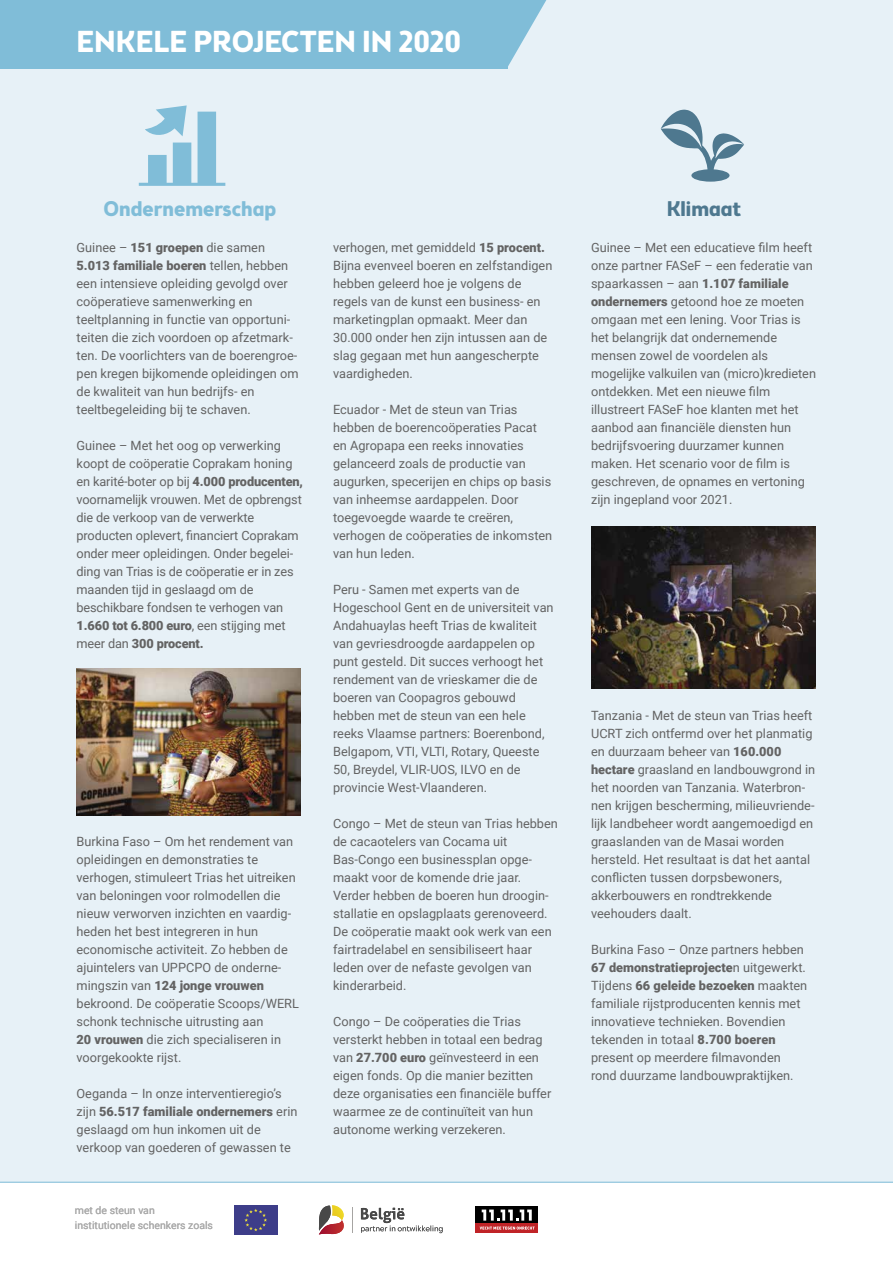
<style>
.page{position:relative;width:893px;height:1263px;background:#fff}
.page>*{position:absolute;margin:0;border:0;box-sizing:border-box;transform-origin:0 0}
.t1{font:700 30px "Brooklyn Samuels Five";color:#fff}
.t2{font:700 21px "Brooklyn Samuels Five";color:#80bdd8}
.t3{font:700 21px "Brooklyn Samuels Five";color:#4e788f}
.t4{font:12.75px/18px "Roboto";color:#636363}
.t5{font:10.5px/15px "Roboto";color:#aaa}
.s1{font-weight:900}
</style>
<div class="page">
<div style="left:0;top:0;width:893px;height:1182px;background:#e7f1f7"></div>
<div style="left:476px;top:1206px;width:62px;height:27px;background:#000"></div>
<svg style="left:476px;top:1223px;width:62px;height:10px"></svg>
<svg style="left:480px;top:1226px;width:55px;height:3px"></svg>
<svg style="left:482px;top:1209px;width:50px;height:11px"></svg>
<div style="left:234px;top:1205px;width:44px;height:29px;background:#3d3d89"></div>
<svg style="left:244px;top:1209px;width:23px;height:22px"></svg>
<svg style="left:361px;top:1208px;width:82px;height:25px"></svg>
<svg style="left:352px;top:1208px;width:1px;height:25px"></svg>
<svg style="left:319px;top:1205px;width:25px;height:29px"></svg>
<svg style="left:507px;top:0;width:39px;height:68px"></svg>
<div style="left:0;top:0;width:507px;height:68px;background:#80bdd8"></div>
<img style="left:77px;top:668px;width:224px;height:147px">
<hr style="left:0;top:1182px;width:893px;height:1px;background:#80bdd8">
<img style="left:591px;top:526px;width:225px;height:162px">
<svg style="left:661px;top:110px;width:83px;height:72px"></svg>
<svg style="left:139px;top:105px;width:86px;height:81px"></svg>
<h1 class="t1" style="left:77px;top:24px;width:386px">ENKELE PROJECTEN IN 2020</h1>
<h2 class="t2" style="left:104px;top:197px;width:174px">Ondernemerschap</h2>
<p class="t4" style="left:77px;top:238px;width:223px">Guinee – <span class="s1">151 groepen</span> die samen <span class="s1">5.013 familiale boeren</span> tellen, hebben een intensieve opleiding gevolgd over coöperatieve samenwerking en teeltplanning in functie van opportuni&shy;teiten die zich voordoen op afzetmark&shy;ten. De voorlichters van de boerengroe&shy;pen kregen bijkomende opleidingen om de kwaliteit van hun bedrijfs- en teeltbegeleiding bij te schaven.</p>
<p class="t4" style="left:77px;top:436px;width:228px">Guinee – Met het oog op verwerking koopt de coöperatie Coprakam honing en karité-boter op bij <span class="s1">4.000 producenten, </span>voornamelijk vrouwen. Met de opbrengst die de verkoop van de verwerkte producten oplevert, financiert Coprakam onder meer opleidingen. Onder begelei&shy;ding van Trias is de coöperatie er in zes maanden tijd in geslaagd om de beschikbare fondsen te verhogen van <span class="s1">1.660 tot 6.800 euro</span>, een stijging met meer dan <span class="s1">300 procent.</span></p>
<p class="t4" style="left:77px;top:832px;width:224px">Burkina Faso – Om het rendement van opleidingen en demonstraties te verhogen, stimuleert Trias het uitreiken van beloningen voor rolmodellen die nieuw verworven inzichten en vaardig&shy;heden het best integreren in hun economische activiteit. Zo hebben de ajuintelers van UPPCPO de onderne&shy;mingszin van <span class="s1">124 jonge vrouwen </span>bekroond. De coöperatie Scoops/WERL schonk technische uitrusting aan<br><span class="s1">20 vrouwen</span> die zich specialiseren in voorgekookte rijst.</p>
<p class="t4" style="left:77px;top:1084px;width:222px">Oeganda – In onze interventieregio’s zijn <span class="s1">56.517 familiale ondernemers</span> erin geslaagd om hun inkomen uit de verkoop van goederen of gewassen te</p>
<p class="t5" style="left:75px;top:1202px;width:140px">met de steun van institutionele schenkers zoals</p>
<p class="t4" style="left:333px;top:238px;width:221px">verhogen, met gemiddeld <span class="s1">15 procent.<br></span>Bijna evenveel boeren en zelfstandigen hebben geleerd hoe je volgens de regels van de kunst een business- en marketingplan opmaakt. Meer dan<br>30.000 onder hen zijn intussen aan de slag gegaan met hun aangescherpte vaardigheden.</p>
<p class="t4" style="left:333px;top:400px;width:221px">Ecuador - Met de steun van Trias hebben de boerencoöperaties Pacat en Agropapa een reeks innovaties gelanceerd zoals de productie van augurken, specerijen en chips op basis van inheemse aardappelen. Door toegevoegde waarde te creëren, verhogen de coöperaties de inkomsten van hun leden.</p>
<p class="t4" style="left:333px;top:580px;width:222px">Peru - Samen met experts van de Hogeschool Gent en de universiteit van Andahuaylas heeft Trias de kwaliteit van gevriesdroogde aardappelen op punt gesteld. Dit succes verhoogt het rendement van de vrieskamer die de boeren van Coopagros gebouwd hebben met de steun van een hele reeks Vlaamse partners: Boerenbond, Belgapom, VTI, VLTI, Rotary, Queeste 50, Breydel, VLIR-UOS, ILVO en de provincie West-Vlaanderen.</p>
<p class="t4" style="left:333px;top:814px;width:226px">Congo – Met de steun van Trias hebben de cacaotelers van Cocama uit Bas-Congo een businessplan opge&shy;maakt voor de komende drie jaar.<br>Verder hebben de boeren hun droogin&shy;stallatie en opslagplaats gerenoveerd.<br>De coöperatie maakt ook werk van een fairtradelabel en sensibiliseert haar leden over de nefaste gevolgen van kinderarbeid.</p>
<p class="t4" style="left:333px;top:1012px;width:220px">Congo – De coöperaties die Trias versterkt hebben in totaal een bedrag van <span class="s1">27.700 euro</span> geïnvesteerd in een eigen fonds. Op die manier bezitten deze organisaties een financiële buffer waarmee ze de continuïteit van hun autonome werking verzekeren.</p>
<h2 class="t3" style="left:667px;top:197px;width:76px">Klimaat</h2>
<p class="t4" style="left:591px;top:238px;width:226px">Guinee – Met een educatieve film heeft onze partner FASeF – een federatie van spaarkassen – aan <span class="s1">1.107 familiale ondernemers</span> getoond hoe ze moeten omgaan met een lening. Voor Trias is het belangrijk dat ondernemende mensen zowel de voordelen als mogelijke valkuilen van (micro)kredieten ontdekken. Met een nieuwe film illustreert FASeF hoe klanten met het aanbod aan financiële diensten hun bedrijfsvoering duurzamer kunnen maken. Het scenario voor de film is geschreven, de opnames en vertoning zijn ingepland voor 2021.</p>
<p class="t4" style="left:591px;top:706px;width:226px">Tanzania - Met de steun van Trias heeft UCRT zich ontfermd over het planmatig en duurzaam beheer van <span class="s1">160.000 hectare</span> graasland en landbouwgrond in het noorden van Tanzania. Waterbron&shy;nen krijgen bescherming, milieuvriende&shy;lijk landbeheer wordt aangemoedigd en graaslanden van de Masai worden hersteld. Het resultaat is dat het aantal conflicten tussen dorpsbewoners, akkerbouwers en rondtrekkende veehouders daalt.</p>
<p class="t4" style="left:591px;top:940px;width:218px">Burkina Faso – Onze partners hebben <span class="s1">67 demonstratieprojecte</span>n uitgewerkt.<br>Tijdens <span class="s1">66 geleide bezoeken</span> maakten familiale rijstproducenten kennis met innovatieve technieken. Bovendien tekenden in totaal <span class="s1">8.700 boeren </span>present op meerdere filmavonden rond duurzame landbouwpraktijken.</p>
</div>
